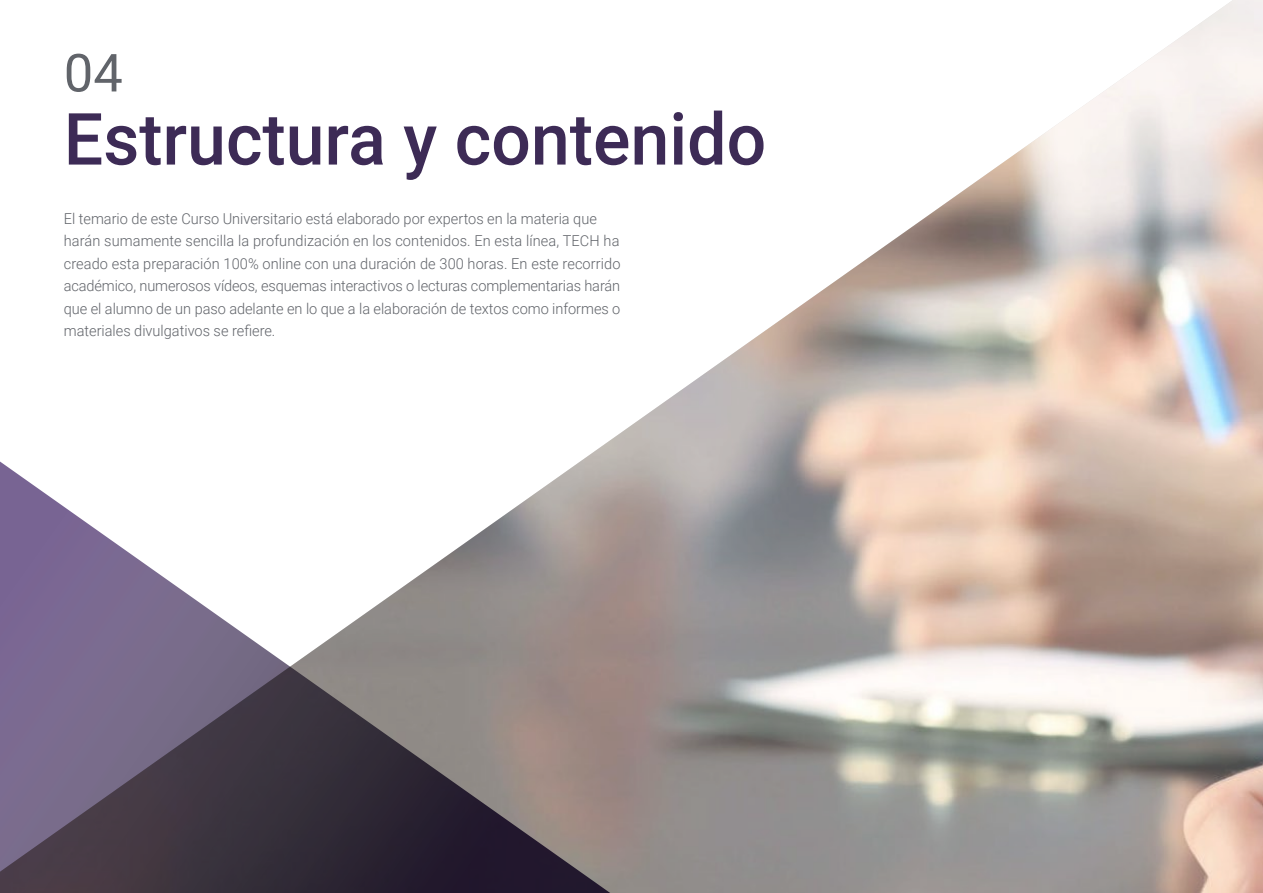
<style>
.page{position:relative;width:1263px;height:893px;background:#fff}
.page>*{position:absolute;margin:0;border:0;box-sizing:border-box;transform-origin:0 0}
.t1{font:500 72px "Roboto";color:#3d2b56}
.t2{font:52.5px "Roboto";color:#61646a}
.t3{font:300 15px/22.5px "Roboto";color:#61646a}
</style>
<div class="page">
<img style="left:602px;top:0;width:661px;height:893px">
<svg style="left:0;top:446px;width:640px;height:447px"></svg>
<h2 class="t2" style="left:64px;top:36px;width:61px">04</h2>
<h1 class="t1" style="left:64px;top:89px;width:704px">Estructura y contenido</h1>
<p class="t3" style="left:64px;top:207px;width:558px">El temario de este Curso Universitario está elaborado por expertos en la materia que harán sumamente sencilla la profundización en los contenidos. En esta línea, TECH ha creado esta preparación 100% online con una duración de 300 horas. En este recorrido académico, numerosos vídeos, esquemas interactivos o lecturas complementarias harán que el alumno de un paso adelante en lo que a la elaboración de textos como informes o materiales divulgativos se refiere.</p>
</div>
